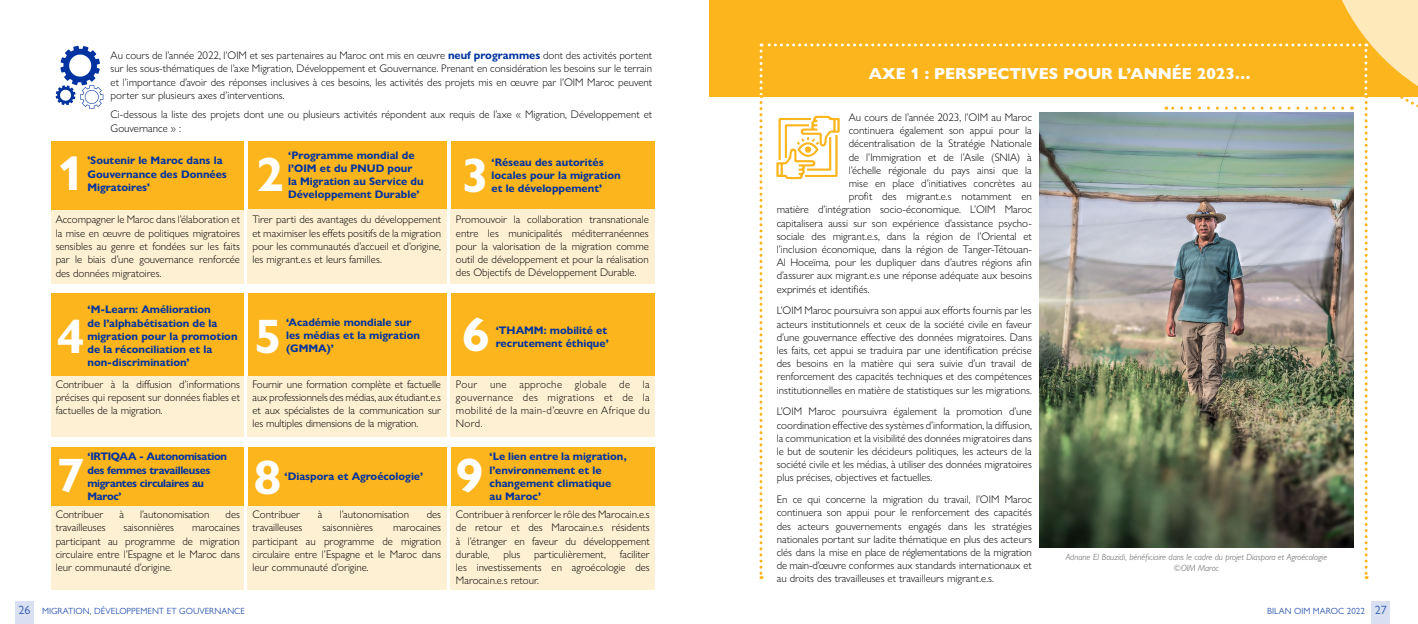
<style>
.page{position:relative;width:1418px;height:624px;background:#fff}
.page>*{position:absolute;margin:0;border:0;box-sizing:border-box;transform-origin:0 0}
.t1{font:700 48.6px "Gill Sans Nova";color:#fff}
.t2{font:800 16px "Gill Sans Nova";color:#fff}
.t3{font:12px "Gill Sans Nova";color:#335cb3}
.t4{font:300 11px/13.2px "Gill Sans Nova";color:#000;text-align:justify}
.t5{font:700 11px/13.2px "Gill Sans Nova";color:#0033a0}
.t6{font:700 11px/13.2px "Gill Sans Nova";letter-spacing:-.03em;color:#0033a0}
.t7{font:italic 300 9px/10.8px "Gill Sans Nova";color:#575756;text-align:center}
.t8{font:9px "Gill Sans Nova";color:#335cb3}
.s1{font-weight:700;color:#0033a0}
.s2{font-size:12px}
</style>
<div class="page">
<div style="left:1371px;top:601px;width:18px;height:23px;background:#d9e0f1"></div>
<div style="left:15px;top:601px;width:19px;height:23px;background:#d9e0f1"></div>
<div style="left:710px;top:0;width:707px;height:96px;background:#fcb51c"></div>
<div style="left:51px;top:209px;width:193px;height:75px;background:#fef0d2"></div>
<div style="left:51px;top:141px;width:193px;height:68px;background:#fcb51c"></div>
<div style="left:51px;top:294px;width:193px;height:142px;background:#fcb51c"></div>
<div style="left:248px;top:141px;width:198px;height:68px;background:#fcb51c"></div>
<div style="left:248px;top:294px;width:198px;height:142px;background:#fcb51c"></div>
<div style="left:451px;top:141px;width:203px;height:68px;background:#fcb51c"></div>
<div style="left:451px;top:294px;width:203px;height:142px;background:#fcb51c"></div>
<div style="left:51px;top:376px;width:193px;height:60px;background:#fef0d2"></div>
<div style="left:450px;top:209px;width:205px;height:75px;background:#fef0d2"></div>
<div style="left:450px;top:376px;width:205px;height:60px;background:#fef0d2"></div>
<div style="left:247px;top:209px;width:200px;height:75px;background:#fef0d2"></div>
<div style="left:247px;top:376px;width:200px;height:60px;background:#fef0d2"></div>
<svg style="left:56px;top:46px;width:47px;height:62px"></svg>
<div style="left:51px;top:447px;width:193px;height:142px;background:#fcb51c"></div>
<div style="left:248px;top:447px;width:198px;height:142px;background:#fcb51c"></div>
<div style="left:451px;top:447px;width:203px;height:142px;background:#fcb51c"></div>
<div style="left:51px;top:506px;width:193px;height:83px;background:#fef0d2"></div>
<div style="left:450px;top:506px;width:205px;height:83px;background:#fef0d2"></div>
<div style="left:247px;top:506px;width:200px;height:83px;background:#fef0d2"></div>
<img style="left:759px;top:0;width:659px;height:579px">
<h1 class="t1" style="left:57px;top:143px;width:29px">1</h1>
<p class="t4" style="left:111px;top:49px;width:543px">Au cours de l’année 2022, l’OIM et ses partenaires au Maroc ont mis en œuvre <span class="s1">neuf programmes</span> dont des activités portent sur les sous-thématiques de l’axe Migration, Développement et Gouvernance. Prenant en considération les besoins sur le terrain et l’importance d’avoir des réponses inclusives à ces besoins, les activités des projets mis en œuvre par l’OIM Maroc peuvent porter sur plusieurs axes d’interventions.</p>
<p class="t4" style="left:111px;top:106px;width:543px;line-height:14.4px">Ci-dessous la liste des projets dont une ou plusieurs activités répondent aux requis de l’axe « Migration, Développement et<br>Gouvernance » :</p>
<p class="t5" style="left:87px;top:154px;width:141px">'Soutenir le Maroc dans la<br>Gouvernance des Données<br>Migratoires'</p>
<p class="t5" style="left:288px;top:148px;width:137px">‘Programme mondial de l’OIM et du PNUD pour la Migration au Service du<br>Développement Durable’</p>
<p class="t5" style="left:491px;top:155px;width:131px">‘Réseau des autorités locales pour la migration et le développement’</p>
<h1 class="t1" style="left:256px;top:144px;width:29px">2</h1>
<h1 class="t1" style="left:461px;top:145px;width:29px">3</h1>
<p class="t4" style="left:56px;top:213px;width:186px">Accompagner le Maroc dans l’élaboration et la mise en œuvre de politiques migratoires sensibles au genre et fondées sur les faits par le biais d’une gouvernance renforcée</p>
<p class="t4" style="left:56px;top:267px;width:107px">des données migratoires.</p>
<p class="t5" style="left:87px;top:303px;width:152px">‘M-Learn: Amélioration<br>de l’alphabétisation de la migration pour la promotion de la réconciliation et la non-discrimination’</p>
<h1 class="t1" style="left:57px;top:306px;width:29px">4</h1>
<p class="t4" style="left:56px;top:377px;width:186px">Contribuer à la diffusion d’informations précises qui reposent sur données fiables et factuelles de la migration.</p>
<p class="t4" style="left:252px;top:213px;width:190px">Tirer parti des avantages du développement et maximiser les effets positifs de la migration pour les communautés d’accueil et d’origine, les migrant.e.s et leurs familles.</p>
<p class="t4" style="left:456px;top:213px;width:194px">Promouvoir la collaboration transnationale entre les municipalités méditerranéennes pour la valorisation de la migration comme outil de développement et pour la réalisation des Objectifs de Développement Durable.</p>
<h1 class="t1" style="left:254px;top:306px;width:29px">5</h1>
<p class="t5" style="left:286px;top:315px;width:135px">‘Académie mondiale sur les médias et la migration (GMMA)’</p>
<h1 class="t1" style="left:462px;top:304px;width:29px">6</h1>
<p class="t5" style="left:496px;top:323px;width:114px">‘THAMM: mobilité et recrutement éthique’</p>
<p class="t4" style="left:252px;top:377px;width:190px">Fournir une formation complète et factuelle aux professionnels des médias, aux étudiant.e.s et aux spécialistes de la communication sur les multiples dimensions de la migration.</p>
<p class="t4" style="left:456px;top:377px;width:195px">Pour une approche globale de la gouvernance des migrations et de la mobilité de la main-d’œuvre en Afrique du Nord.</p>
<p class="t6" style="left:87px;top:450px;width:141px">‘IRTIQAA - Autonomisation des femmes travailleuses migrantes circulaires au<br>Maroc’</p>
<p class="t4" style="left:56px;top:507px;width:49px">Contribuer</p>
<p class="t4" style="left:119px;top:507px;width:6px">à</p>
<p class="t4" style="left:140px;top:507px;width:71px">l’autonomisation</p>
<p class="t4" style="left:226px;top:507px;width:16px">des</p>
<p class="t4" style="left:56px;top:521px;width:51px">travailleuses</p>
<p class="t4" style="left:123px;top:521px;width:52px">saisonnières</p>
<p class="t5" style="left:489px;top:450px;width:139px">‘Le lien entre la migration, l’environnement et le changement climatique<br>au Maroc’</p>
<h1 class="t1" style="left:57px;top:445px;width:29px">7</h1>
<h1 class="t1" style="left:254px;top:447px;width:29px">8</h1>
<h1 class="t1" style="left:456px;top:445px;width:29px">9</h1>
<p class="t5" style="left:284px;top:469px;width:140px">‘Diaspora et Agroécologie’</p>
<p class="t4" style="left:456px;top:507px;width:195px">Contribuer à renforcer le rôle des Marocain.e.s de retour et des Marocain.e.s résidents à l’étranger en faveur du développement durable,</p>
<p class="t4" style="left:252px;top:507px;width:49px">Contribuer</p>
<p class="t4" style="left:318px;top:507px;width:6px">à</p>
<p class="t4" style="left:340px;top:507px;width:71px">l’autonomisation</p>
<p class="t4" style="left:426px;top:507px;width:16px">des</p>
<p class="t4" style="left:252px;top:521px;width:51px">travailleuses</p>
<p class="t4" style="left:322px;top:521px;width:52px">saisonnières</p>
<p class="t4" style="left:252px;top:521px;width:190px;text-indent:140px">marocaines participant au programme de migration circulaire entre l’Espagne et le Maroc dans leur communauté d’origine.</p>
<p class="t4" style="left:56px;top:521px;width:186px;text-indent:136px">marocaines participant au programme de migration circulaire entre l’Espagne et le Maroc dans leur communauté d’origine.</p>
<p class="t4" style="left:456px;top:547px;width:195px;text-indent:164px">faciliter les investissements en agroécologie des Marocain.e.s retour.</p>
<p class="t4" style="left:503px;top:547px;width:18px">plus</p>
<p class="t4" style="left:534px;top:547px;width:73px">particulièrement,</p>
<h2 class="t2" style="left:868px;top:63px;width:383px">AXE 1 : PERSPECTIVES POUR L’ANNÉE 2023…</h2>
<p class="t4" style="left:848px;top:110px;width:185px">Au cours de l’année 2023, l’OIM au Maroc</p>
<p class="t4" style="left:848px;top:124px;width:185px">continuera également son appui pour la</p>
<p class="t4" style="left:848px;top:137px;width:185px">décentralisation de la Stratégie Nationale</p>
<p class="t4" style="left:848px;top:150px;width:184px">de l’Immigration et de l’Asile (SNIA) à</p>
<p class="t4" style="left:848px;top:163px;width:184px">l’échelle régionale du pays ainsi que la</p>
<p class="t4" style="left:848px;top:176px;width:185px">mise en place d’initiatives concrètes au</p>
<p class="t4" style="left:848px;top:190px;width:184px">profit des migrant.e.s notamment en</p>
<p class="t4" style="left:776px;top:203px;width:257px">matière d’intégration socio-économique. L’OIM Maroc</p>
<p class="t4" style="left:776px;top:216px;width:257px">capitalisera aussi sur son expérience d’assistance psycho-</p>
<p class="t4" style="left:776px;top:229px;width:257px">sociale des migrant.e.s, dans la région de l’Oriental et</p>
<p class="t4" style="left:776px;top:242px;width:257px">l’inclusion économique, dans la région de Tanger-Tétouan-</p>
<p class="t4" style="left:776px;top:256px;width:257px">Al Hoceïma, pour les dupliquer dans d’autres régions afin</p>
<p class="t4" style="left:776px;top:269px;width:257px">d’assurer aux migrant.e.s une réponse adéquate aux besoins</p>
<p class="t4" style="left:776px;top:282px;width:94px">exprimés et identifiés.</p>
<p class="t4" style="left:776px;top:304px;width:257px">L’OIM Maroc poursuivra son appui aux efforts fournis par les acteurs institutionnels et ceux de la société civile en faveur d’une gouvernance effective des données migratoires. Dans les faits, cet appui se traduira par une identification précise des besoins en la matière qui sera suivie d’un travail de renforcement des capacités techniques et des compétences institutionnelles en matière de statistiques sur les migrations.</p>
<p class="t4" style="left:776px;top:405px;width:257px">L’OIM Maroc poursuivra également la promotion d’une coordination effective des systèmes d’information, la diffusion, la communication et la visibilité des données migratoires dans le but de soutenir les décideurs politiques, les acteurs de la société civile et les médias, à utiliser des données migratoires plus précises, objectives et factuelles.</p>
<p class="t4" style="left:776px;top:492px;width:257px">En ce qui concerne la migration du travail, l’OIM Maroc continuera son appui pour le renforcement des capacités des acteurs gouvernements engagés dans les stratégies nationales portant sur ladite thématique en plus des acteurs clés dans la mise en place de réglementations de la migration de main-d’œuvre conformes aux standards internationaux et au droits des travailleuses et travailleurs migrant.e.s.</p>
<p class="t7" style="left:1065px;top:551px;width:263px">Adnane El Bouzidi, bénéficiaire dans le cadre du projet Diaspora et Agroécologie ©OIM Maroc</p>
<p class="t3" style="left:18px;top:603px;width:13px">26</p>
<p class="t8" style="left:1267px;top:605px;width:121px">BILAN OIM MAROC 2022 <span class="s2">27</span></p>
<p class="t8" style="left:42px;top:605px;width:204px">MIGRATION, DÉVELOPPEMENT ET GOUVERNANCE</p>
</div>
